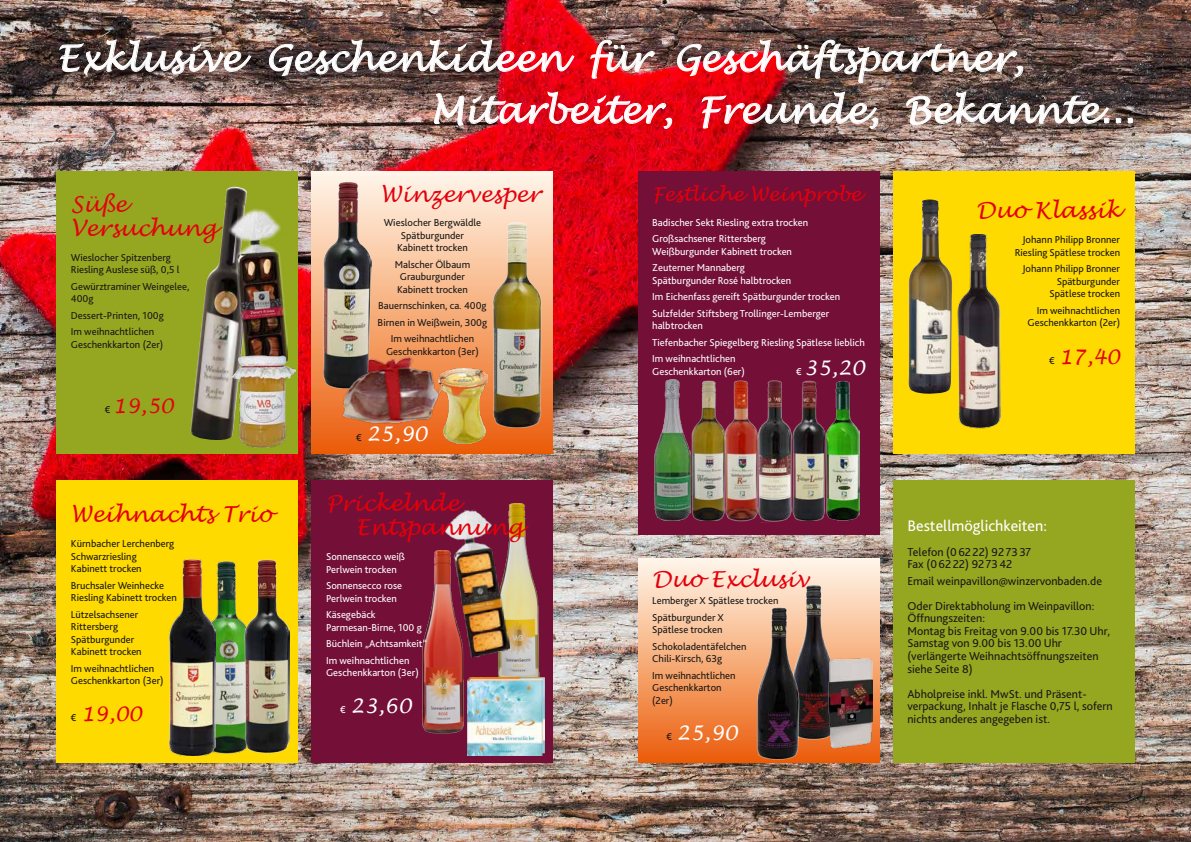
<style>
.page{position:relative;width:1191px;height:842px;background:#fff}
.page>*{position:absolute;margin:0;border:0;box-sizing:border-box;transform-origin:0 0}
.t1{font:italic 36px/52px "Lucida Handwriting";color:#fff}
.t2{font:italic 22px/24px "Lucida Handwriting";color:#e3000b}
.t3{font:italic 20px "Lucida Handwriting";color:#fff}
.t4{font:italic 20px "Lucida Handwriting";color:#e3000b}
.t5{font:italic 19px "Lucida Handwriting";color:#e3000b}
.t6{font:16px "Bliss";color:#fff}
.t7{font:12px/12.5px "Bliss";color:#181716}
.t8{font:10.5px/12.5px "Bliss";color:#181716}
.t9{font:10.5px/16.5px "Bliss";color:#fff}
.s1{font-family:"Bliss";font-style:normal;font-size:10.5px;color:#181716}
.s2{font-family:"Bliss";font-style:normal;font-size:10.5px}
</style>
<div class="page">
<img style="left:0;top:0;width:1191px;height:842px">
<img style="left:58px;top:38px;width:194px;height:38px">
<img style="left:268px;top:38px;width:307px;height:39px">
<img style="left:589px;top:22px;width:66px;height:57px">
<img style="left:676px;top:22px;width:347px;height:62px">
<img style="left:433px;top:90px;width:239px;height:39px">
<img style="left:700px;top:90px;width:178px;height:39px">
<svg style="left:905px;top:90px;width:228px;height:42px;background:#746561"></svg>
<div style="left:57px;top:480px;width:241px;height:283px;background:#ffda00"></div>
<img style="left:215px;top:561px;width:27px;height:193px">
<img style="left:242px;top:559px;width:47px;height:195px">
<img style="left:169px;top:559px;width:46px;height:196px">
<div style="left:893px;top:480px;width:241px;height:283px;background:#95a721"></div>
<div style="left:638px;top:171px;width:241px;height:363px;background:#741038"></div>
<img style="left:655px;top:380px;width:33px;height:140px">
<img style="left:688px;top:380px;width:34px;height:140px">
<img style="left:722px;top:380px;width:33px;height:141px">
<img style="left:755px;top:380px;width:104px;height:142px">
<div style="left:893px;top:171px;width:241px;height:283px;background:#ffda00"></div>
<img style="left:908px;top:199px;width:44px;height:195px">
<img style="left:957px;top:234px;width:44px;height:194px">
<div style="left:638px;top:558px;width:241px;height:205px;background:linear-gradient(to bottom,#fff9eb,#ea5d0a)"></div>
<img style="left:789px;top:584px;width:47px;height:155px">
<img style="left:755px;top:606px;width:45px;height:155px">
<img style="left:828px;top:659px;width:44px;height:92px">
<div style="left:312px;top:480px;width:241px;height:283px;background:#741038"></div>
<img style="left:422px;top:551px;width:46px;height:184px">
<img style="left:497px;top:504px;width:43px;height:173px">
<img style="left:443px;top:508px;width:67px;height:151px">
<img style="left:468px;top:677px;width:76px;height:78px">
<div style="left:57px;top:171px;width:241px;height:283px;background:#95a721"></div>
<img style="left:190px;top:187px;width:57px;height:253px">
<img style="left:227px;top:207px;width:60px;height:159px">
<img style="left:231px;top:356px;width:64px;height:91px">
<div style="left:312px;top:171px;width:241px;height:283px;background:linear-gradient(to bottom,#fff9eb,#ec5e0a)"></div>
<img style="left:489px;top:219px;width:55px;height:210px">
<img style="left:320px;top:181px;width:52px;height:210px">
<img style="left:439px;top:369px;width:49px;height:75px">
<img style="left:339px;top:352px;width:103px;height:77px">
<h1 class="t1" style="left:430px;top:34px;width:705px;text-indent:-373px">Exklusive Geschenkideen für Geschäftspartner,<br>Mitarbeiter, Freunde, Bekannte...</h1>
<h2 class="t2" style="left:71px;top:193px;width:147px">Süße<br>Versuchung</h2>
<p class="t8" style="left:71px;top:251px;width:110px">Wieslocher Spitzenberg<br>Riesling Auslese süß, 0,5 l</p>
<p class="t8" style="left:71px;top:280px;width:120px">Gewürztraminer Weingelee,<br>400g</p>
<p class="t8" style="left:71px;top:307px;width:94px;line-height:16.5px">Dessert-Printen, 100g<br>Im weihnachtlichen</p>
<p class="t8" style="left:71px;top:338px;width:94px">Geschenkkarton (2er)</p>
<h3 class="t4" style="left:105px;top:394px;width:70px"><span class="s1">€</span> 19,50</h3>
<h2 class="t2" style="left:71px;top:503px;width:203px">Weihnachts Trio</h2>
<p class="t8" style="left:71px;top:537px;width:105px">Kürnbacher Lerchenberg<br>Schwarzriesling<br>Kabinett trocken</p>
<p class="t8" style="left:71px;top:579px;width:108px">Bruchsaler Weinhecke<br>Riesling Kabinett trocken</p>
<p class="t8" style="left:71px;top:608px;width:72px">Lützelsachsener<br>Rittersberg<br>Spätburgunder<br>Kabinett trocken</p>
<p class="t8" style="left:71px;top:662px;width:94px">Im weihnachtlichen<br>Geschenkkarton (3er)</p>
<h3 class="t4" style="left:71px;top:701px;width:73px"><span class="s1">€</span> 19,00</h3>
<h2 class="t2" style="left:380px;top:183px;width:161px">Winzervesper</h2>
<p class="t8" style="left:384px;top:216px;width:99px;text-align:center">Wieslocher Bergwäldle<br>Spätburgunder<br>Kabinett trocken</p>
<p class="t8" style="left:395px;top:258px;width:77px">Malscher Ölbaum<br>Grauburgunder<br>Kabinett trocken</p>
<p class="t8" style="left:378px;top:297px;width:111px;line-height:16.5px;text-align:center">Bauernschinken, ca. 400g<br>Birnen in Weißwein, 300g<br>Im weihnachtlichen</p>
<p class="t8" style="left:386px;top:345px;width:94px">Geschenkkarton (3er)</p>
<h3 class="t3" style="left:356px;top:422px;width:73px"><span class="s1">€</span> 25,90</h3>
<h2 class="t2" style="left:356px;top:492px;width:169px;text-indent:-30px">Prickelnde<br>Entspannung</h2>
<p class="t9" style="left:326px;top:550px;width:80px;line-height:12.5px">Sonnensecco weiß<br>Perlwein trocken</p>
<p class="t9" style="left:326px;top:579px;width:77px;line-height:12.5px">Sonnensecco rose<br>Perlwein trocken</p>
<p class="t9" style="left:326px;top:608px;width:97px;line-height:12.5px">Käsegebäck<br>Parmesan-Birne, 100 g</p>
<p class="t9" style="left:326px;top:635px;width:102px">Büchlein „Achtsamkeit“<br>Im weihnachtlichen</p>
<p class="t9" style="left:326px;top:664px;width:94px">Geschenkkarton (3er)</p>
<h3 class="t3" style="left:340px;top:694px;width:73px"><span class="s2">€</span> 23,60</h3>
<h3 class="t5" style="left:652px;top:182px;width:211px">Festliche Weinprobe</h3>
<p class="t9" style="left:652px;top:214px;width:157px">Badischer Sekt Riesling extra trocken<br>Großsachsener Rittersberg</p>
<p class="t9" style="left:652px;top:243px;width:141px">Weißburgunder Kabinett trocken<br>Zeuterner Mannaberg</p>
<p class="t9" style="left:652px;top:272px;width:189px">Spätburgunder Rosé halbtrocken<br>Im Eichenfass gereift Spätburgunder trocken<br>Sulzfelder Stiftsberg Trollinger-Lemberger</p>
<p class="t9" style="left:652px;top:317px;width:214px">halbtrocken<br>Tiefenbacher Spiegelberg Riesling Spätlese lieblich<br>Im weihnachtlichen</p>
<p class="t9" style="left:652px;top:363px;width:94px">Geschenkkarton (6er)</p>
<h3 class="t3" style="left:796px;top:355px;width:70px"><span class="s2">€</span> 35,20</h3>
<h2 class="t2" style="left:976px;top:199px;width:145px">Duo Klassik</h2>
<p class="t8" style="left:1014px;top:234px;width:107px;text-align:right">Johann Philipp Bronner<br>Riesling Spätlese trocken</p>
<p class="t8" style="left:1022px;top:263px;width:99px;text-align:right">Johann Philipp Bronner<br>Spätburgunder<br>Spätlese trocken</p>
<p class="t8" style="left:1027px;top:304px;width:94px;text-align:right">Im weihnachtlichen<br>Geschenkkarton (2er)</p>
<h3 class="t4" style="left:1049px;top:345px;width:73px"><span class="s1">€</span> 17,40</h3>
<h2 class="t2" style="left:652px;top:568px;width:158px">Duo Exclusiv</h2>
<p class="t8" style="left:652px;top:593px;width:128px;line-height:16.5px">Lemberger X Spätlese trocken<br>Spätburgunder X</p>
<p class="t8" style="left:652px;top:622px;width:96px;line-height:16.5px">Spätlese trocken<br>Schokoladentäfelchen</p>
<p class="t8" style="left:652px;top:651px;width:85px;line-height:16.5px">Chili-Kirsch, 63g<br>Im weihnachtlichen</p>
<p class="t8" style="left:652px;top:682px;width:71px">Geschenkkarton (2er)</p>
<h3 class="t3" style="left:666px;top:721px;width:73px"><span class="s1">€</span> 25,90</h3>
<h3 class="t6" style="left:907px;top:516px;width:141px">Bestellmöglichkeiten:</h3>
<p class="t7" style="left:907px;top:546px;width:125px">Telefon (06222) 927337<br>Fax (06222) 927342</p>
<p class="t7" style="left:907px;top:568px;width:196px;line-height:25px">Email weinpavillon@winzervonbaden.de<br>Oder Direktabholung im Weinpavillon:</p>
<p class="t7" style="left:907px;top:612px;width:204px">Öffnungszeiten:<br>Montag bis Freitag von 9.00 bis 17.30 Uhr,<br>Samstag von 9.00 bis 13.00 Uhr (verlängerte Weihnachtsöffnungszeiten siehe Seite 8)</p>
<p class="t7" style="left:907px;top:687px;width:207px">Abholpreise inkl. MwSt. und Präsent&shy;verpackung, Inhalt je Flasche 0,75 l, sofern nichts anderes angegeben ist.</p>
</div>
